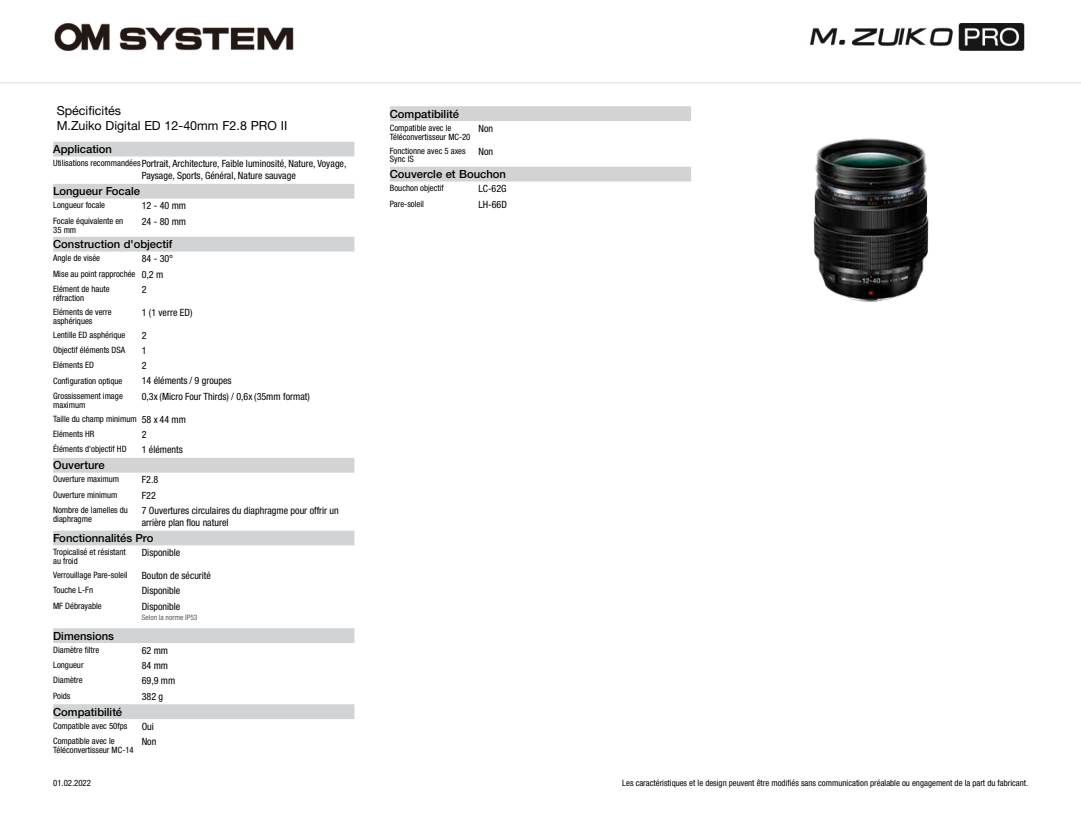
<style>
.page{position:relative;width:1081px;height:815px;background:#fff}
.page>*{position:absolute;margin:0;border:0;box-sizing:border-box;transform-origin:0 0}
.t1{font:12.5px/15px "Helvetica Neue LTW1 G";color:#000}
.t2{font:500 11.25px "Helvetica Neue LTW1 G";color:#000}
.t3{font:condensed 10px/12px "Helvetica Neue LTW1 G";color:#000}
.t4{font:condensed 8.75px/8.8px "Helvetica Neue LTW1 G";color:#000}
.t5{font:condensed 7.5px "Helvetica Neue LTW1 G";color:#58595b}
.s1{font-size:8.75px}
.s2{font-size:10px}
</style>
<div class="page">
<svg style="left:53px;top:142px;width:301px;height:577px"></svg>
<img style="left:813px;top:138px;width:116px;height:164px">
<svg style="left:390px;top:106px;width:301px;height:76px"></svg>
<img style="left:0;top:23px;width:1081px;height:61px">
<h1 class="t1" style="left:57px;top:103px;width:232px">Spécificités<br>M.Zuiko Digital ED 12-40mm F2.8 PRO II</h1>
<p class="t2" style="left:53px;top:142px;width:60px">Application</p>
<p class="t3" style="left:142px;top:158px;width:206px;text-indent:-89px"><span class="s1">Utilisations recommandées</span>Portrait, Architecture, Faible luminosité, Nature, Voyage,<br>Paysage, Sports, Général, Nature sauvage</p>
<p class="t2" style="left:53px;top:184px;width:88px">Longueur Focale</p>
<p class="t4" style="left:53px;top:201px;width:53px">Longueur focale</p>
<p class="t3" style="left:142px;top:200px;width:46px">12 - 40 mm</p>
<p class="t4" style="left:53px;top:216px;width:72px">Focale équivalente en<br>35 mm</p>
<p class="t3" style="left:142px;top:215px;width:46px">24 - 80 mm</p>
<p class="t2" style="left:53px;top:237px;width:121px">Construction d'objectif</p>
<p class="t4" style="left:53px;top:254px;width:48px">Angle de visée</p>
<p class="t3" style="left:142px;top:253px;width:33px">84 - 30°</p>
<p class="t4" style="left:53px;top:266px;width:112px;line-height:15.4px">Mise au point rapprochée <span class="s2">0,2 m<br></span>Elément de haute</p>
<p class="t4" style="left:53px;top:293px;width:32px">réfraction</p>
<p class="t3" style="left:142px;top:283px;width:6px">2</p>
<p class="t4" style="left:53px;top:307px;width:60px">Eléments de verre asphériques</p>
<p class="t3" style="left:142px;top:306px;width:52px">1 (1 verre ED)</p>
<p class="t4" style="left:53px;top:330px;width:74px">Lentille ED asphérique</p>
<p class="t3" style="left:142px;top:329px;width:6px">2</p>
<p class="t4" style="left:53px;top:346px;width:74px">Objectif éléments DSA</p>
<p class="t3" style="left:142px;top:344px;width:6px">1</p>
<p class="t4" style="left:53px;top:361px;width:42px">Eléments ED</p>
<p class="t3" style="left:142px;top:360px;width:6px">2</p>
<p class="t4" style="left:53px;top:376px;width:71px">Configuration optique</p>
<p class="t3" style="left:142px;top:375px;width:91px">14 éléments / 9 groupes</p>
<p class="t4" style="left:53px;top:391px;width:71px">Grossissement image maximum</p>
<p class="t3" style="left:142px;top:390px;width:170px">0,3x (Micro Four Thirds) / 0,6x (35mm format)</p>
<p class="t4" style="left:53px;top:411px;width:134px;line-height:15.4px">Taille du champ minimum <span class="s2">58 x 44 mm<br></span>Eléments HR</p>
<p class="t3" style="left:142px;top:428px;width:6px">2</p>
<p class="t4" style="left:53px;top:445px;width:75px">Éléments d'objectif HD</p>
<p class="t3" style="left:142px;top:444px;width:43px">1 éléments</p>
<p class="t2" style="left:53px;top:458px;width:53px">Ouverture</p>
<p class="t4" style="left:53px;top:475px;width:68px">Ouverture maximum</p>
<p class="t3" style="left:142px;top:474px;width:18px">F2.8</p>
<p class="t4" style="left:53px;top:490px;width:66px">Ouverture minimum</p>
<p class="t3" style="left:142px;top:489px;width:16px">F22</p>
<p class="t4" style="left:53px;top:506px;width:76px">Nombre de lamelles du diaphragme</p>
<p class="t3" style="left:142px;top:504px;width:199px">7 Ouvertures circulaires du diaphragme pour offrir un arrière plan flou naturel</p>
<p class="t2" style="left:53px;top:531px;width:102px">Fonctionnalités Pro</p>
<p class="t4" style="left:53px;top:548px;width:74px">Tropicalisé et résistant au froid</p>
<p class="t3" style="left:142px;top:547px;width:40px">Disponible</p>
<p class="t4" style="left:53px;top:571px;width:76px">Verrouillage Pare-soleil</p>
<p class="t3" style="left:142px;top:569px;width:71px">Bouton de sécurité</p>
<p class="t4" style="left:53px;top:586px;width:42px">Touche L-Fn</p>
<p class="t3" style="left:142px;top:585px;width:40px">Disponible</p>
<p class="t4" style="left:53px;top:601px;width:50px">MF Débrayable</p>
<p class="t3" style="left:142px;top:600px;width:40px">Disponible</p>
<p class="t5" style="left:142px;top:612px;width:57px">Selon la norme IP53</p>
<p class="t2" style="left:53px;top:629px;width:62px">Dimensions</p>
<p class="t4" style="left:53px;top:645px;width:48px">Diamètre filtre</p>
<p class="t3" style="left:142px;top:644px;width:28px">62 mm</p>
<p class="t4" style="left:53px;top:661px;width:32px">Longueur</p>
<p class="t3" style="left:142px;top:660px;width:28px">84 mm</p>
<p class="t4" style="left:53px;top:676px;width:31px">Diamètre</p>
<p class="t3" style="left:142px;top:675px;width:35px">69,9 mm</p>
<p class="t4" style="left:53px;top:691px;width:19px">Poids</p>
<p class="t3" style="left:142px;top:690px;width:23px">382 g</p>
<p class="t2" style="left:53px;top:705px;width:71px">Compatibilité</p>
<p class="t4" style="left:53px;top:721px;width:76px">Compatible avec 50fps</p>
<p class="t3" style="left:142px;top:720px;width:14px">Oui</p>
<p class="t4" style="left:53px;top:737px;width:82px">Compatible avec le<br>Téléconvertisseur MC-14</p>
<p class="t3" style="left:142px;top:736px;width:16px">Non</p>
<p class="t2" style="left:390px;top:107px;width:71px">Compatibilité</p>
<p class="t4" style="left:390px;top:123px;width:82px">Compatible avec le<br>Téléconvertisseur MC-20</p>
<p class="t3" style="left:478px;top:122px;width:16px">Non</p>
<p class="t4" style="left:390px;top:146px;width:77px">Fonctionne avec 5 axes<br>Sync IS</p>
<p class="t3" style="left:478px;top:145px;width:16px">Non</p>
<p class="t2" style="left:390px;top:167px;width:118px">Couvercle et Bouchon</p>
<p class="t4" style="left:390px;top:184px;width:55px">Bouchon objectif</p>
<p class="t3" style="left:478px;top:183px;width:30px">LC-62G</p>
<p class="t4" style="left:390px;top:199px;width:36px">Pare-soleil</p>
<p class="t3" style="left:478px;top:198px;width:30px">LH-66D</p>
<p class="t4" style="left:53px;top:778px;width:39px">01.02.2022</p>
<p class="t4" style="left:622px;top:778px;width:407px">Les caractéristiques et le design peuvent être modifiés sans communication préalable ou engagement de la part du fabricant.</p>
</div>
